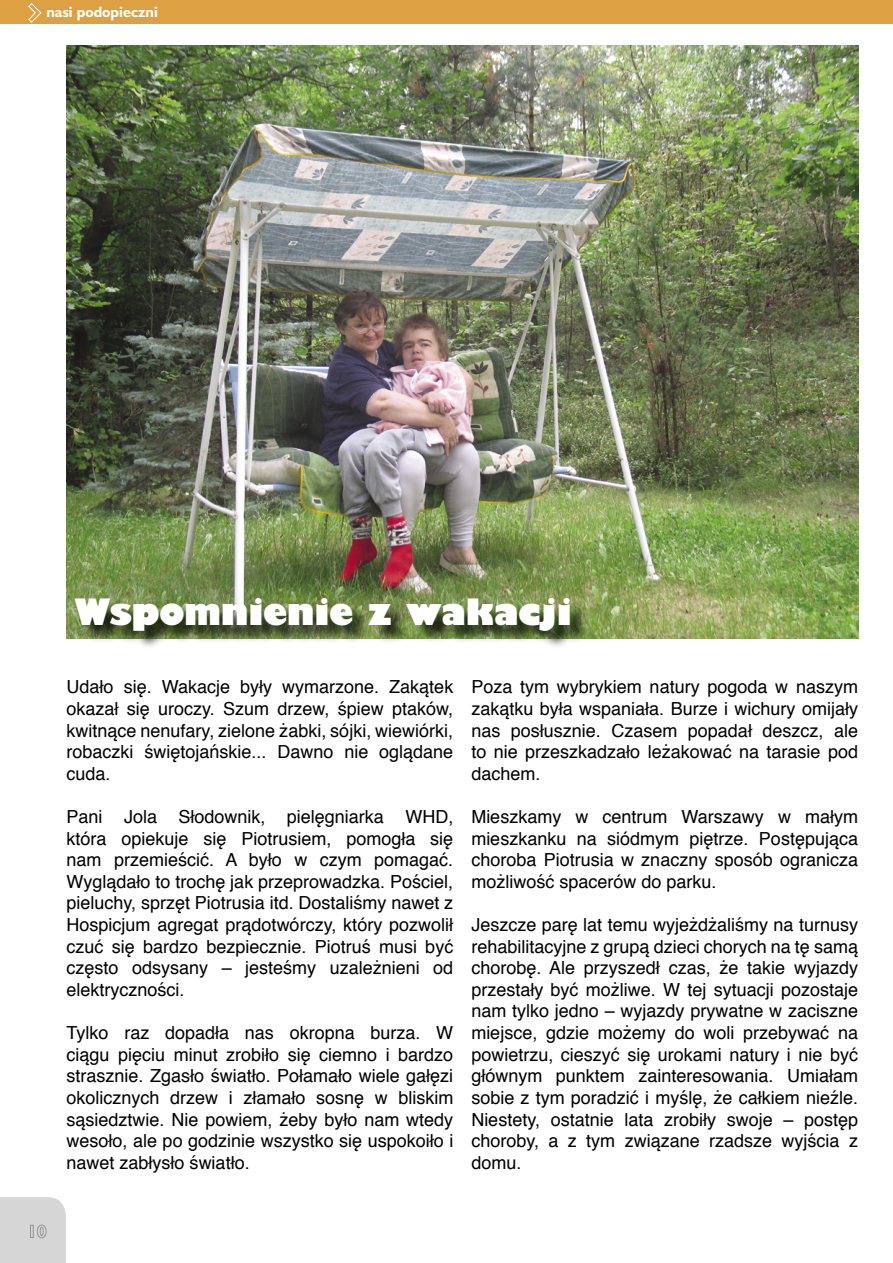
<style>
.page{position:relative;width:893px;height:1263px;background:#fff}
.page>*{position:absolute;margin:0;border:0;box-sizing:border-box;transform-origin:0 0}
.t1{font:800 36px "Humanist 521 PL";color:#fff}
.t2{font:18px/21.6px "Helvetica";color:#000;text-align:justify}
.t3{font:700 15px "Humanist 521 PL";color:#fff}
</style>
<div class="page">
<div style="left:0;top:1197px;width:66px;height:66px;background:#d6d6d6"></div>
<img style="left:67px;top:45px;width:791px;height:594px">
<div style="left:0;top:0;width:893px;height:24px;background:#dda042"></div>
<div style="left:77px;top:599px;width:513px;height:52px;background:#000;opacity:.75"></div>
<p class="t3" style="left:46px;top:2px;width:113px">nasi podopieczni</p>
<h1 class="t1" style="left:75px;top:589px;width:498px">Wspomnienie z wakacji</h1>
<p class="t2" style="left:67px;top:677px;width:388px">Udało się. Wakacje były wymarzone. Zakątek okazał się uroczy. Szum drzew, śpiew ptaków, kwitnące nenufary, zielone żabki, sójki, wiewiórki, robaczki świętojańskie... Dawno nie oglądane cuda.</p>
<p class="t2" style="left:67px;top:807px;width:388px">Pani Jola Słodownik, pielęgniarka WHD, która opiekuje się Piotrusiem, pomogła się nam przemieścić. A było w czym pomagać.<br>Wyglądało to trochę jak przeprowadzka. Pościel, pieluchy, sprzęt Piotrusia itd. Dostaliśmy nawet z Hospicjum agregat prądotwórczy, który pozwolił czuć się bardzo bezpiecznie. Piotruś musi być często odsysany – jesteśmy uzależnieni od elektryczności.</p>
<p class="t2" style="left:67px;top:1023px;width:388px">Tylko raz dopadła nas okropna burza. W ciągu pięciu minut zrobiło się ciemno i bardzo strasznie. Zgasło światło. Połamało wiele gałęzi okolicznych drzew i złamało sosnę w bliskim sąsiedztwie. Nie powiem, żeby było nam wtedy wesoło, ale po godzinie wszystko się uspokoiło i nawet zabłysło światło.</p>
<p class="t2" style="left:471px;top:677px;width:388px">Poza tym wybrykiem natury pogoda w naszym zakątku była wspaniała. Burze i wichury omijały nas posłusznie. Czasem popadał deszcz, ale to nie przeszkadzało leżakować na tarasie pod dachem.</p>
<p class="t2" style="left:471px;top:807px;width:388px">Mieszkamy w centrum Warszawy w małym mieszkanku na siódmym piętrze. Postępująca choroba Piotrusia w znaczny sposób ogranicza możliwość spacerów do parku.</p>
<p class="t2" style="left:471px;top:915px;width:388px">Jeszcze parę lat temu wyjeżdżaliśmy na turnusy rehabilitacyjne z grupą dzieci chorych na tę samą chorobę. Ale przyszedł czas, że takie wyjazdy przestały być możliwe. W tej sytuacji pozostaje nam tylko jedno – wyjazdy prywatne w zaciszne miejsce, gdzie możemy do woli przebywać na powietrzu, cieszyć się urokami natury i nie być głównym punktem zainteresowania. Umiałam sobie z tym poradzić i myślę, że całkiem nieźle.<br>Niestety, ostatnie lata zrobiły swoje – postęp choroby, a z tym związane rzadsze wyjścia z domu.</p>
</div>
